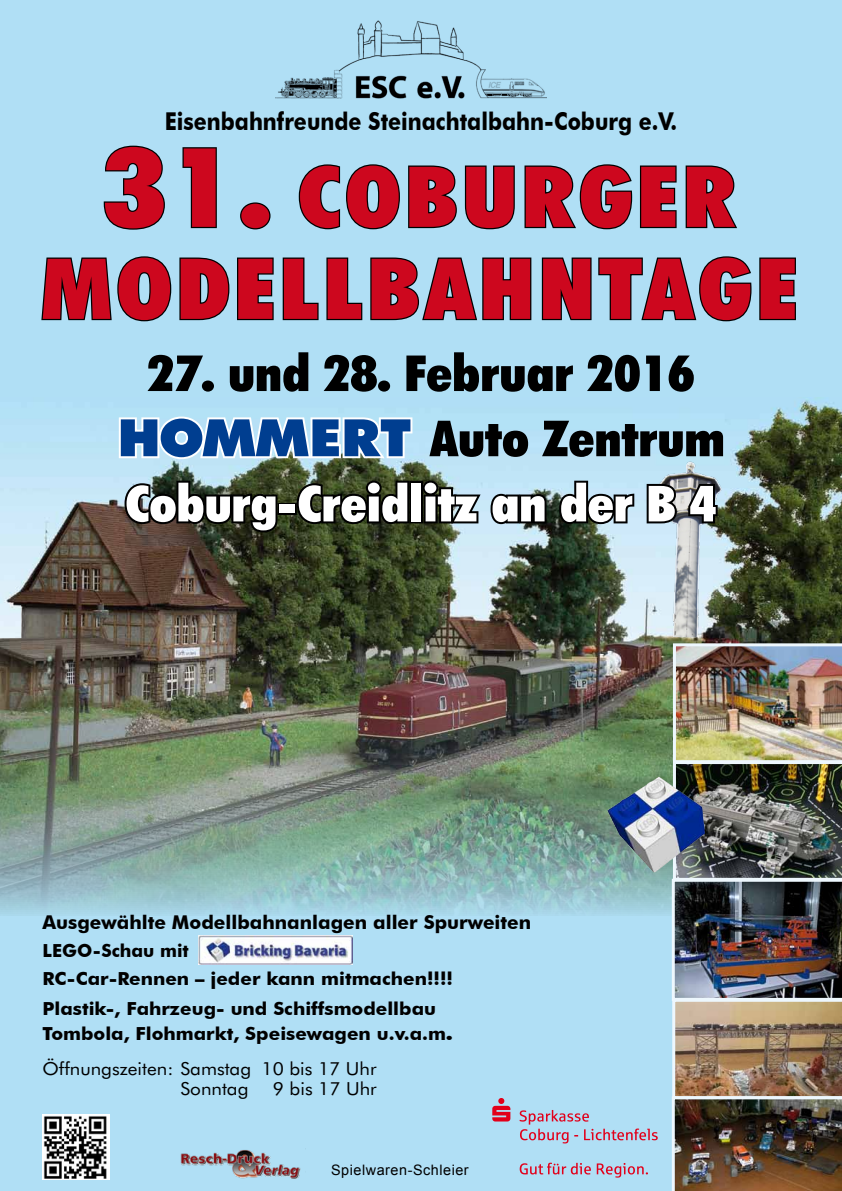
<style>
.page{position:relative;width:842px;height:1191px;background:#b0dff5}
.page>*{position:absolute;margin:0;border:0;box-sizing:border-box;transform-origin:0 0}
.t1{font:900 condensed 84.3px/92px "Futura BT";letter-spacing:.05em;color:#cd071e;text-align:center;scale:1.15 1}
.t2{font:900 condensed 49.8px/65.2px "Futura BT";color:#000;text-align:center;scale:1.1 1}
.t3{font:700 24.6px "Futura BT";color:#000;scale:.87 1}
.t4{font:700 19px "Futura BT";color:#000}
.t5{font:700 18px/24.8px "Futura BT";color:#000;scale:1.05 1}
.t6{font:700 18px/27.7px "Futura BT";color:#000}
.t7{font:18px/19.7px "Futura BT";color:#000;text-align:center;scale:1.05 1}
.t8{font:14.4px "Arial";letter-spacing:.035em;color:#000}
.s1{font-size:110px}
.s2{font-stretch:normal;font-size:51.5px;color:#003e90}
.s3{color:#fff}
.s4{font-weight:900}
</style>
<div class="page">
<img style="left:0;top:400px;width:842px;height:514px">
<svg style="left:103px;top:145px;width:62px;height:85px"></svg>
<svg style="left:182px;top:147px;width:35px;height:82px"></svg>
<div style="left:240px;top:202px;width:30px;height:27px;border:2px solid #000;border-radius:50%"></div>
<svg style="left:298px;top:164px;width:102px;height:66px"></svg>
<svg style="left:408px;top:165px;width:49px;height:64px"></svg>
<svg style="left:464px;top:165px;width:51px;height:65px"></svg>
<svg style="left:524px;top:164px;width:109px;height:66px"></svg>
<svg style="left:639px;top:165px;width:38px;height:64px"></svg>
<svg style="left:685px;top:165px;width:52px;height:64px"></svg>
<svg style="left:41px;top:256px;width:131px;height:66px"></svg>
<svg style="left:179px;top:257px;width:95px;height:64px"></svg>
<svg style="left:282px;top:257px;width:250px;height:64px"></svg>
<svg style="left:541px;top:256px;width:255px;height:66px"></svg>
<svg style="left:492px;top:1098px;width:18px;height:23px"></svg>
<svg style="left:519px;top:1110px;width:139px;height:33px"></svg>
<svg style="left:520px;top:1162px;width:128px;height:15px"></svg>
<img style="left:180px;top:1150px;width:121px;height:28px">
<img style="left:275px;top:20px;width:272px;height:79px">
<img style="left:43px;top:1114px;width:66px;height:65px">
<img style="left:199px;top:935px;width:153px;height:29px">
<img style="left:607px;top:776px;width:52px;height:75px">
<img style="left:672px;top:643px;width:170px;height:548px">
<img style="left:646px;top:461px;width:79px;height:175px">
<svg style="left:117px;top:400px;width:297px;height:62px"></svg>
<svg style="left:123px;top:479px;width:156px;height:55px;background:#34382f"></svg>
<div style="left:278px;top:503px;width:19px;height:12px;border:4px solid #000"></div>
<svg style="left:295px;top:478px;width:116px;height:48px;background:#252c18"></svg>
<div style="left:409px;top:481px;width:14px;height:42px;border:4px solid #000"></div>
<svg style="left:421px;top:478px;width:127px;height:49px;background:#67777b"></svg>
<svg style="left:557px;top:479px;width:79px;height:47px;background:#65767c"></svg>
<svg style="left:645px;top:482px;width:34px;height:43px"></svg>
<svg style="left:686px;top:477px;width:34px;height:48px;background:#565a5c"></svg>
<h3 class="t3" style="left:165px;top:106px;width:591px">Eisenbahnfreunde Steinachtalbahn-Coburg e.V.</h3>
<h1 class="t1" style="left:41px;top:150px;width:659px"><span class="s1">31.</span> Coburger<br>ModellbahnTage</h1>
<h2 class="t2" style="left:117px;top:340px;width:554px">27. und 28. Februar 2016<br><span class="s2">HOMMERT</span> Auto Zentrum<br><span class="s3">Coburg-Creidlitz an der B 4</span></h2>
<p class="t4" style="left:43px;top:911px;width:490px">Ausgewählte Modellbahnanlagen aller Spurweiten</p>
<p class="t6" style="left:43px;top:936px;width:412px">LEGO-Schau mit<br>RC-Car-Rennen – jeder kann mitmachen!!!!</p>
<p class="t5" style="left:43px;top:996px;width:392px">Plastik-, Fahrzeug- und Schiffsmodellbau<br>Tombola, Flohmarkt, Speisewagen u.v.a.m<span class="s4">.</span></p>
<p class="t7" style="left:43px;top:1058px;width:320px">Öffnungszeiten: Samstag 10 bis 17 Uhr<br>Sonntag</p>
<p class="t7" style="left:273px;top:1078px;width:101px">9 bis 17 Uhr</p>
<p class="t8" style="left:331px;top:1160px;width:139px">Spielwaren-Schleier</p>
</div>
